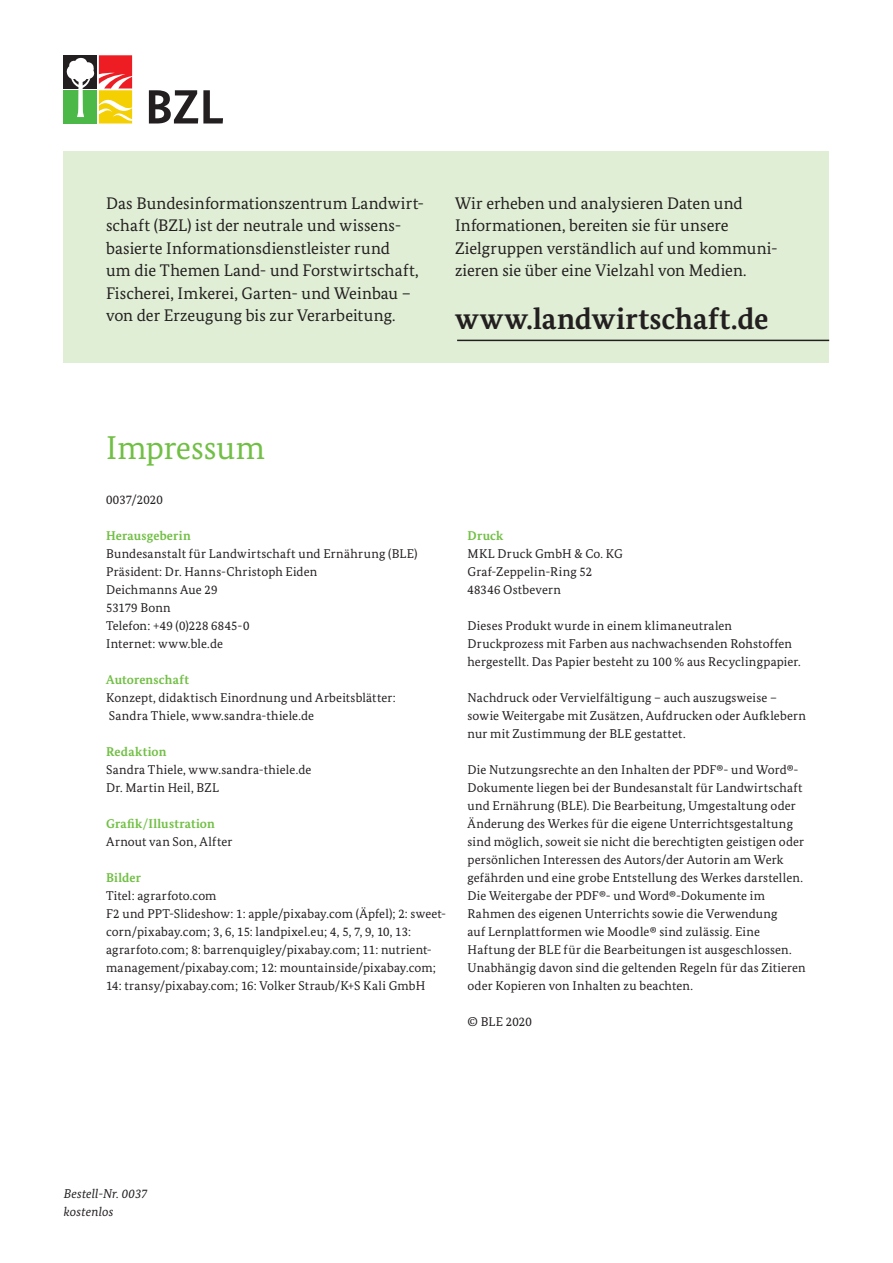
<style>
.page{position:relative;width:893px;height:1263px;background:#fff}
.page>*{position:absolute;margin:0;border:0;box-sizing:border-box;transform-origin:0 0}
.t1{font:33px "Bundes Serif";letter-spacing:-.005em;color:#71bf44}
.t2{font:700 30px "Bundes Serif";letter-spacing:.01em;color:#231f20}
.t3{font:16.8px/22.5px "Bundes Serif";color:#231f20}
.t4{font:12.75px/18px "Bundes Serif";letter-spacing:.01em;color:#231f20}
.t5{font:700 12.75px "Bundes Serif";letter-spacing:.015em;color:#71bf44}
.t6{font:12.75px "Bundes Serif";letter-spacing:.03em;color:#231f20}
.t7{font:italic 12.75px "Bundes Serif";letter-spacing:.01em;color:#231f20}
</style>
<div class="page">
<div style="left:64px;top:151px;width:765px;height:212px;background:#dfeed4"></div>
<hr style="left:457px;top:340px;width:372px;height:1px;background:#231f20">
<svg style="left:63px;top:55px;width:69px;height:68px"></svg>
<svg style="left:149px;top:90px;width:74px;height:33px"></svg>
<p class="t3" style="left:106px;top:192px;width:320px">Das Bundesinformationszentrum Landwirt&shy;schaft (BZL) ist der neutrale und wissens&shy;basierte Informationsdienstleister rund</p>
<p class="t3" style="left:106px;top:259px;width:314px">um die Themen Land- und Forstwirtschaft,</p>
<p class="t3" style="left:106px;top:282px;width:306px">Fischerei, Imkerei, Garten- und Weinbau –</p>
<p class="t3" style="left:106px;top:304px;width:291px">von der Erzeugung bis zur Verarbeitung.</p>
<p class="t3" style="left:455px;top:192px;width:289px">Wir erheben und analysieren Daten und</p>
<p class="t3" style="left:455px;top:214px;width:275px">Informationen, bereiten sie für unsere</p>
<p class="t3" style="left:455px;top:237px;width:324px">Zielgruppen verständlich auf und kommuni&shy;zieren sie über eine Vielzahl von Medien.</p>
<p class="t2" style="left:455px;top:300px;width:315px">www.landwirtschaft.de</p>
<h1 class="t1" style="left:106px;top:428px;width:160px">Impressum</h1>
<p class="t4" style="left:106px;top:490px;width:58px">0037/2020</p>
<p class="t5" style="left:106px;top:528px;width:86px">Herausgeberin</p>
<p class="t6" style="left:106px;top:546px;width:313px">Bundesanstalt für Landwirtschaft und Ernährung (BLE)</p>
<p class="t4" style="left:106px;top:562px;width:213px">Präsident: Dr. Hanns-Christoph Eiden</p>
<p class="t4" style="left:106px;top:580px;width:113px">Deichmanns Aue 29</p>
<p class="t4" style="left:106px;top:598px;width:66px">53179 Bonn</p>
<p class="t4" style="left:106px;top:616px;width:145px">Telefon: +49 (0)228 6845-0</p>
<p class="t4" style="left:106px;top:634px;width:118px">Internet: www.ble.de</p>
<p class="t5" style="left:106px;top:672px;width:84px">Autorenschaft</p>
<p class="t4" style="left:106px;top:688px;width:291px">Konzept, didaktisch Einordnung und Arbeitsblätter:<br>Sandra Thiele, www.sandra-thiele.de</p>
<p class="t5" style="left:106px;top:744px;width:62px">Redaktion</p>
<p class="t4" style="left:106px;top:760px;width:207px">Sandra Thiele, www.sandra-thiele.de</p>
<p class="t4" style="left:106px;top:778px;width:114px">Dr. Martin Heil, BZL</p>
<p class="t5" style="left:106px;top:816px;width:110px">Grafik/Illustration</p>
<p class="t4" style="left:106px;top:832px;width:128px">Arnout van Son, Alfter</p>
<p class="t5" style="left:106px;top:870px;width:36px">Bilder</p>
<p class="t4" style="left:106px;top:886px;width:112px">Titel: agrarfoto.com</p>
<p class="t4" style="left:106px;top:904px;width:342px">F2 und PPT-Slideshow: 1: apple/pixabay.com (Äpfel); 2: sweet&shy;corn/pixabay.com; 3, 6, 15: landpixel.eu; 4, 5, 7, 9, 10, 13: agrarfoto.com; 8: barrenquigley/pixabay.com; 11: nutrient&shy;management/pixabay.com; 12: mountainside/pixabay.com; 14: transy/pixabay.com; 16: Volker Straub/K+S Kali GmbH</p>
<p class="t5" style="left:468px;top:528px;width:37px">Druck</p>
<p class="t4" style="left:468px;top:544px;width:157px">MKL Druck GmbH &amp; Co. KG<br>Graf-Zeppelin-Ring 52<br>48346 Ostbevern</p>
<p class="t4" style="left:468px;top:616px;width:335px">Dieses Produkt wurde in einem klimaneutralen<br>Druckprozess mit Farben aus nachwachsenden Rohstoffen hergestellt. Das Papier besteht zu 100 % aus Recyclingpapier.</p>
<p class="t4" style="left:468px;top:688px;width:340px">Nachdruck oder Vervielfältigung – auch auszugsweise – sowie Weitergabe mit Zusätzen, Aufdrucken oder Aufklebern nur mit Zustimmung der BLE gestattet.</p>
<p class="t4" style="left:468px;top:760px;width:340px">Die Nutzungsrechte an den Inhalten der PDF®- und Word®- Dokumente liegen bei der Bundesanstalt für Landwirtschaft und Ernährung (BLE). Die Bearbeitung, Umgestaltung oder Änderung des Werkes für die eigene Unterrichtsgestaltung sind möglich, soweit sie nicht die berechtigten geistigen oder persönlichen Interessen des Autors/der Autorin am Werk gefährden und eine grobe Entstellung des Werkes darstellen.<br>Die Weitergabe der PDF®- und Word®-Dokumente im Rahmen des eigenen Unterrichts sowie die Verwendung<br>auf Lernplattformen wie Moodle® sind zulässig. Eine Haftung der BLE für die Bearbeitungen ist ausgeschlossen.<br>Unabhängig davon sind die geltenden Regeln für das Zitieren oder Kopieren von Inhalten zu beachten.</p>
<p class="t4" style="left:468px;top:1012px;width:66px">© BLE 2020</p>
<p class="t7" style="left:64px;top:1186px;width:85px">Bestell-Nr. 0037</p>
<p class="t7" style="left:64px;top:1204px;width:51px">kostenlos</p>
</div>
